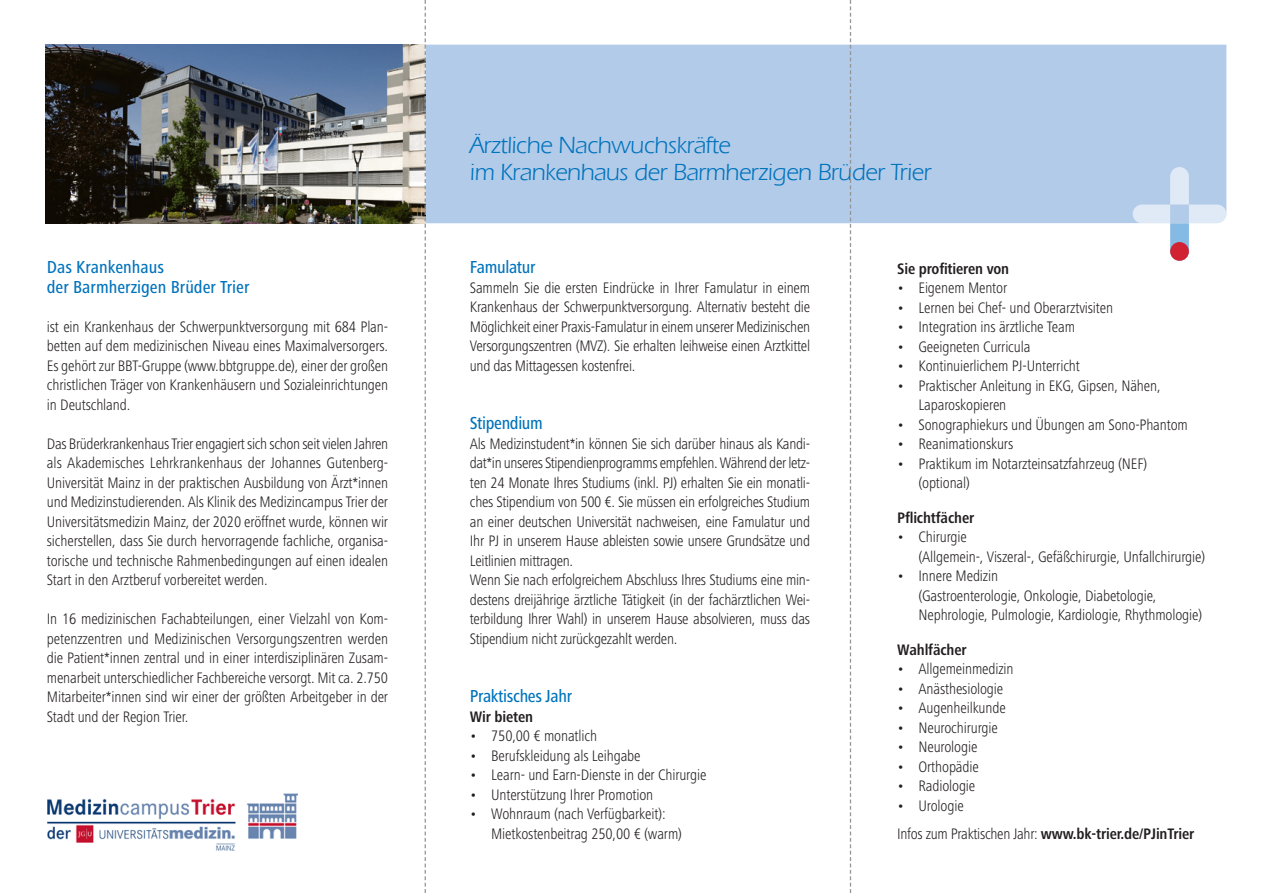
<style>
.page{position:relative;width:1263px;height:893px;background:#fff}
.page>*{position:absolute;margin:0;border:0;box-sizing:border-box;transform-origin:0 0}
.t1{font:24px/27px "ITC Eras LT";letter-spacing:-.02em;color:#0073bc}
.t2{font:500 condensed 18px/19.5px "Frutiger Next LT";letter-spacing:-.005em;color:#0073bc}
.t3{font:300 condensed 15.75px/19.5px "Frutiger Next LT";letter-spacing:-.01em;color:#231f20}
.t4{font:700 condensed 15.75px "Frutiger Next LT";letter-spacing:-.01em;color:#231f20}
.s1{font-weight:700}
</style>
<div class="page">
<div style="left:426px;top:45px;width:800px;height:178px;background:#b2cbe9"></div>
<svg style="left:1133px;top:167px;width:93px;height:94px"></svg>
<img style="left:46px;top:45px;width:379px;height:178px">
<img style="left:48px;top:793px;width:250px;height:57px">
<svg style="left:850px;top:0;width:1px;height:893px"></svg>
<svg style="left:425px;top:0;width:1px;height:893px"></svg>
<p class="t2" style="left:47px;top:257px;width:204px">Das Krankenhaus<br>der Barmherzigen Brüder Trier</p>
<p class="t3" style="left:47px;top:317px;width:343px;text-align:justify">ist ein Krankenhaus der Schwerpunktversorgung mit 684 Plan&shy;betten auf dem medizinischen Niveau eines Maximalversorgers.<br>Es gehört zur BBT-Gruppe (www.bbtgruppe.de), einer der großen christlichen Träger von Krankenhäusern und Sozialeinrichtungen in Deutschland.</p>
<p class="t3" style="left:47px;top:434px;width:343px;text-align:justify">Das Brüderkrankenhaus Trier engagiert sich schon seit vielen Jahren als Akademisches Lehrkrankenhaus der Johannes Gutenberg-Universität Mainz in der praktischen Ausbildung von Ärzt*innen und Medizinstudierenden. Als Klinik des Medizincampus Trier der Universitätsmedizin Mainz, der 2020 eröffnet wurde, können wir sicherstellen, dass Sie durch hervorragende fachliche, organisa&shy;torische und technische Rahmenbedingungen auf einen idealen Start in den Arztberuf vorbereitet werden.</p>
<p class="t3" style="left:47px;top:609px;width:343px;text-align:justify">In 16 medizinischen Fachabteilungen, einer Vielzahl von Kom&shy;petenzzentren und Medizinischen Versorgungszentren werden die Patient*innen zentral und in einer interdisziplinären Zusam&shy;menarbeit unterschiedlicher Fachbereiche versorgt. Mit ca. 2.750<br>Mitarbeiter*innen sind wir einer der größten Arbeitgeber in der Stadt und der Region Trier.</p>
<h1 class="t1" style="left:470px;top:131px;width:463px">Ärztliche Nachwuchskräfte<br>im Krankenhaus der Barmherzigen Brüder Trier</h1>
<p class="t2" style="left:470px;top:257px;width:67px">Famulatur</p>
<p class="t3" style="left:470px;top:278px;width:342px;text-align:justify">Sammeln Sie die ersten Eindrücke in Ihrer Famulatur in einem Krankenhaus der Schwerpunktversorgung. Alternativ besteht die Möglichkeit einer Praxis-Famulatur in einem unserer Medizinischen Versorgungszentren (MVZ). Sie erhalten leihweise einen Arztkittel und das Mittagessen kostenfrei.</p>
<p class="t2" style="left:470px;top:413px;width:75px">Stipendium</p>
<p class="t3" style="left:470px;top:434px;width:342px">Als Medizinstudent*in können Sie sich darüber hinaus als Kandi&shy;dat*in unseres Stipendienprogramms empfehlen. Während der letz&shy;ten 24 Monate Ihres Studiums (inkl. PJ) erhalten Sie ein monatli&shy;ches Stipendium von 500 €. Sie müssen ein erfolgreiches Studium an einer deutschen Universität nachweisen, eine Famulatur und Ihr PJ in unserem Hause ableisten sowie unsere Grundsätze und Leitlinien mittragen.<br>Wenn Sie nach erfolgreichem Abschluss Ihres Studiums eine min&shy;destens dreijährige ärztliche Tätigkeit (in der fachärztlichen Wei&shy;terbildung Ihrer Wahl) in unserem Hause absolvieren, muss das Stipendium nicht zurückgezahlt werden.</p>
<p class="t2" style="left:470px;top:686px;width:104px">Praktisches Jahr</p>
<p class="t4" style="left:470px;top:707px;width:65px">Wir bieten</p>
<p class="t3" style="left:470px;top:726px;width:129px">• 750,00 € monatlich</p>
<p class="t3" style="left:470px;top:746px;width:172px">• Berufskleidung als Leihgabe</p>
<p class="t3" style="left:470px;top:765px;width:238px">• Learn- und Earn-Dienste in der Chirurgie</p>
<p class="t3" style="left:470px;top:785px;width:185px">• Unterstützung Ihrer Promotion</p>
<p class="t3" style="left:491px;top:804px;width:192px;text-indent:-21px">• Wohnraum (nach Verfügbarkeit):<br>Mietkostenbeitrag 250,00 € (warm)</p>
<p class="t4" style="left:897px;top:260px;width:113px">Sie profitieren von</p>
<p class="t3" style="left:897px;top:278px;width:111px">• Eigenem Mentor</p>
<p class="t3" style="left:897px;top:298px;width:217px">• Lernen bei Chef- und Oberarztvisiten</p>
<p class="t3" style="left:897px;top:317px;width:179px">• Integration ins ärztliche Team</p>
<p class="t3" style="left:897px;top:337px;width:135px">• Geeigneten Curricula</p>
<p class="t3" style="left:897px;top:356px;width:184px">• Kontinuierlichem PJ-Unterricht</p>
<p class="t3" style="left:918px;top:376px;width:244px;text-indent:-21px">• Praktischer Anleitung in EKG, Gipsen, Nähen,<br>Laparoskopieren</p>
<p class="t3" style="left:897px;top:415px;width:292px">• Sonographiekurs und Übungen am Sono-Phantom</p>
<p class="t3" style="left:897px;top:434px;width:118px">• Reanimationskurs</p>
<p class="t3" style="left:918px;top:454px;width:230px;text-indent:-21px">• Praktikum im Notarzteinsatzfahrzeug (NEF) (optional)</p>
<p class="t4" style="left:897px;top:509px;width:79px">Pflichtfächer</p>
<p class="t3" style="left:918px;top:527px;width:288px;text-indent:-21px">• Chirurgie<br>(Allgemein-, Viszeral-, Gefäßchirurgie, Unfallchirurgie)</p>
<p class="t3" style="left:918px;top:566px;width:285px;text-indent:-21px">• Innere Medizin<br>(Gastroenterologie, Onkologie, Diabetologie,<br>Nephrologie, Pulmologie, Kardiologie, Rhythmologie)</p>
<p class="t4" style="left:897px;top:641px;width:71px">Wahlfächer</p>
<p class="t3" style="left:897px;top:659px;width:118px">• Allgemeinmedizin</p>
<p class="t3" style="left:897px;top:679px;width:107px">• Anästhesiologie</p>
<p class="t3" style="left:897px;top:698px;width:110px">• Augenheilkunde</p>
<p class="t3" style="left:897px;top:718px;width:102px">• Neurochirurgie</p>
<p class="t3" style="left:897px;top:737px;width:82px">• Neurologie</p>
<p class="t3" style="left:897px;top:757px;width:83px">• Orthopädie</p>
<p class="t3" style="left:897px;top:776px;width:80px">• Radiologie</p>
<p class="t3" style="left:897px;top:792px;width:299px;line-height:27.9px">• Urologie<br>Infos zum Praktischen Jahr: <span class="s1">www.bk-trier.de/PJinTrier</span></p>
</div>
